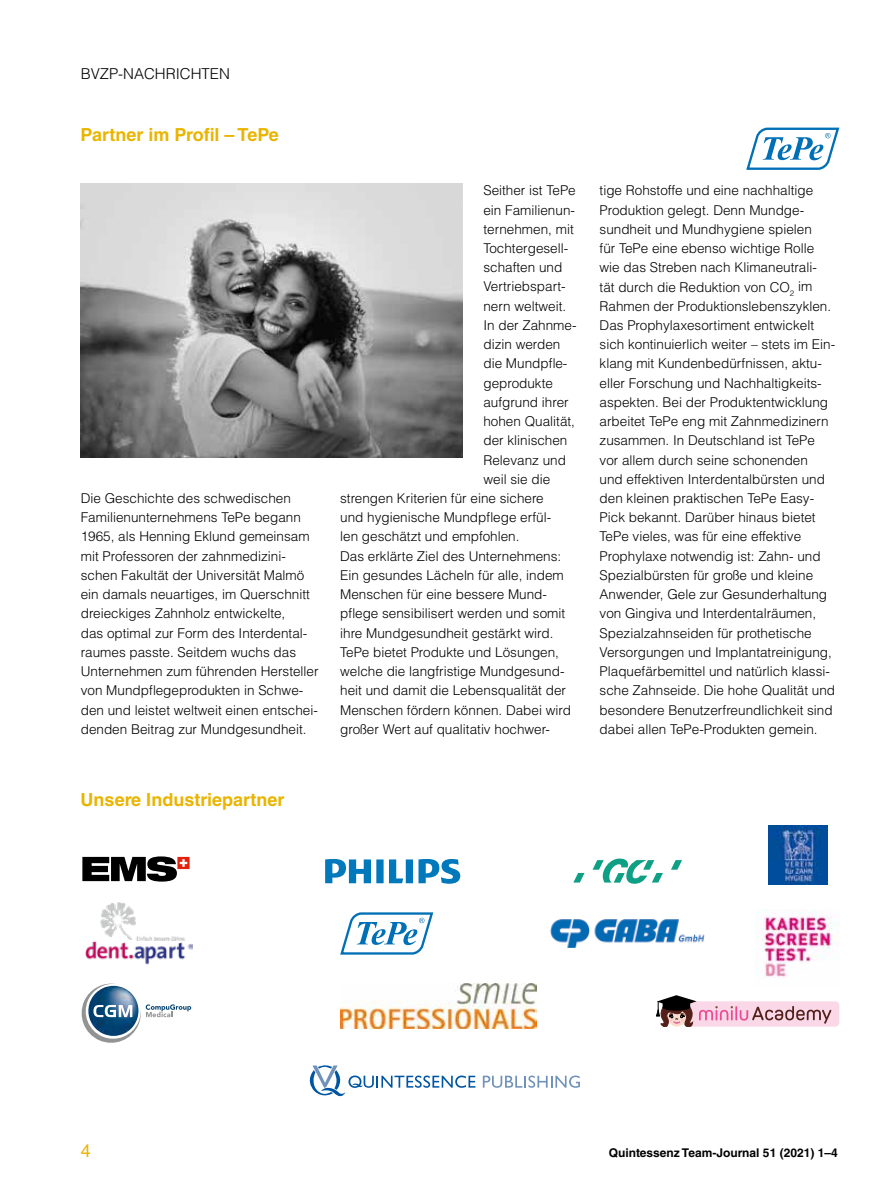
<style>
.page{position:relative;width:893px;height:1191px;background:#fff}
.page>*{position:absolute;margin:0;border:0;box-sizing:border-box;transform-origin:0 0}
.t1{font:700 18px "Helvetica LT Std";color:#e9b500}
.t2{font:18px "Helvetica LT Std";color:#e9b500}
.t3{font:300 15px "Helvetica LT Std";color:#000}
.t4{font:300 13.5px/19.2px "Helvetica LT Std";color:#000}
.t5{font:700 12px "Helvetica LT Std";color:#000}
</style>
<div class="page">
<svg style="left:82px;top:856px;width:108px;height:25px"></svg>
<svg style="left:325px;top:859px;width:135px;height:24px"></svg>
<img style="left:340px;top:983px;width:196px;height:45px">
<img style="left:85px;top:902px;width:108px;height:63px">
<svg style="left:483px;top:1075px;width:97px;height:12px"></svg>
<svg style="left:310px;top:1065px;width:165px;height:31px"></svg>
<img style="left:756px;top:910px;width:84px;height:68px">
<svg style="left:671px;top:860px;width:11px;height:9px"></svg>
<svg style="left:592px;top:858px;width:71px;height:25px"></svg>
<svg style="left:573px;top:873px;width:11px;height:9px"></svg>
<img style="left:768px;top:826px;width:59px;height:58px">
<img style="left:550px;top:919px;width:155px;height:29px">
<div style="left:686px;top:1001px;width:153px;height:25px;background:#fad8e7;border-radius:4px"></div>
<svg style="left:656px;top:995px;width:175px;height:32px"></svg>
<svg style="left:82px;top:983px;width:109px;height:59px"></svg>
<svg style="left:340px;top:912px;width:93px;height:43px"></svg>
<svg style="left:746px;top:128px;width:93px;height:42px"></svg>
<img style="left:81px;top:184px;width:381px;height:273px">
<p class="t3" style="left:81px;top:64px;width:151px">BVZP-NACHRICHTEN</p>
<h1 class="t1" style="left:81px;top:123px;width:200px">Partner im Profil – TePe</h1>
<p class="t4" style="left:81px;top:488px;width:239px">Die Geschichte des schwedischen Familienunternehmens TePe begann 1965, als Henning Eklund gemeinsam mit Professoren der zahnmedizini&shy;schen Fakultät der Universität Malmö ein damals neuartiges, im Querschnitt dreieckiges Zahnholz entwickelte,<br>das optimal zur Form des Interdental&shy;raumes passte. Seitdem wuchs das Unternehmen zum führenden Hersteller von Mundpflegeprodukten in Schwe&shy;den und leistet weltweit einen entschei&shy;denden Beitrag zur Mundgesundheit.</p>
<p class="t4" style="left:483px;top:181px;width:94px">Seither ist TePe</p>
<p class="t4" style="left:483px;top:200px;width:93px">ein Familienun-</p>
<p class="t4" style="left:483px;top:219px;width:92px">ternehmen, mit</p>
<p class="t4" style="left:483px;top:238px;width:86px">Tochtergesell-</p>
<p class="t4" style="left:483px;top:258px;width:80px">schaften und</p>
<p class="t4" style="left:483px;top:277px;width:84px">Vertriebspart-</p>
<p class="t4" style="left:483px;top:296px;width:84px">nern weltweit.</p>
<p class="t4" style="left:483px;top:315px;width:95px">In der Zahnme-</p>
<p class="t4" style="left:483px;top:335px;width:79px">dizin werden</p>
<p class="t4" style="left:483px;top:354px;width:86px">die Mundpfle-</p>
<p class="t4" style="left:483px;top:373px;width:71px">geprodukte</p>
<p class="t4" style="left:483px;top:392px;width:87px">aufgrund ihrer</p>
<p class="t4" style="left:483px;top:411px;width:93px">hohen Qualität,</p>
<p class="t4" style="left:483px;top:431px;width:86px">der klinischen</p>
<p class="t4" style="left:483px;top:450px;width:84px">Relevanz und</p>
<p class="t4" style="left:483px;top:469px;width:68px">weil sie die</p>
<p class="t4" style="left:340px;top:488px;width:205px">strengen Kriterien für eine sichere</p>
<p class="t4" style="left:340px;top:508px;width:213px">und hygienische Mundpflege erfül-</p>
<p class="t4" style="left:340px;top:527px;width:181px">len geschätzt und empfohlen.</p>
<p class="t4" style="left:340px;top:546px;width:223px">Das erklärte Ziel des Unternehmens:</p>
<p class="t4" style="left:340px;top:565px;width:225px">Ein gesundes Lächeln für alle, indem</p>
<p class="t4" style="left:340px;top:584px;width:208px">Menschen für eine bessere Mund-</p>
<p class="t4" style="left:340px;top:604px;width:227px">pflege sensibilisert werden und somit</p>
<p class="t4" style="left:340px;top:623px;width:215px">ihre Mundgesundheit gestärkt wird.</p>
<p class="t4" style="left:340px;top:642px;width:220px">TePe bietet Produkte und Lösungen,</p>
<p class="t4" style="left:340px;top:661px;width:226px">welche die langfristige Mundgesund-</p>
<p class="t4" style="left:340px;top:681px;width:227px">heit und damit die Lebensqualität der</p>
<p class="t4" style="left:340px;top:700px;width:232px">Menschen fördern können. Dabei wird</p>
<p class="t4" style="left:340px;top:719px;width:211px">großer Wert auf qualitativ hochwer-</p>
<h1 class="t1" style="left:81px;top:789px;width:205px">Unsere Industriepartner</h1>
<p class="t4" style="left:600px;top:181px;width:237px">tige Rohstoffe und eine nachhaltige Produktion gelegt. Denn Mundge&shy;sundheit und Mundhygiene spielen<br>für TePe eine ebenso wichtige Rolle wie das Streben nach Klimaneutrali&shy;tät durch die Reduktion von CO<sub>2</sub> im Rahmen der Produktionslebenszyklen.<br>Das Prophylaxesortiment entwickelt sich kontinuierlich weiter – stets im Ein&shy;klang mit Kundenbedürfnissen, aktu&shy;eller Forschung und Nachhaltigkeits&shy;aspekten. Bei der Produktentwicklung arbeitet TePe eng mit Zahnmedizinern zusammen. In Deutschland ist TePe vor allem durch seine schonenden<br>und effektiven Interdentalbürsten und den kleinen praktischen TePe Easy-Pick bekannt. Darüber hinaus bietet TePe vieles, was für eine effektive Prophylaxe notwendig ist: Zahn- und Spezialbürsten für große und kleine Anwender, Gele zur Gesunderhaltung von Gingiva und Interdentalräumen, Spezialzahnseiden für prothetische Versorgungen und Implantatreinigung, Plaquefärbemittel und natürlich klassi&shy;sche Zahnseide. Die hohe Qualität und besondere Benutzerfreundlichkeit sind dabei allen TePe-Produkten gemein.</p>
<h1 class="t2" style="left:81px;top:1140px;width:12px">4</h1>
<p class="t5" style="left:609px;top:1145px;width:231px">Quintessenz Team-Journal 51 (2021) 1–4</p>
</div>
